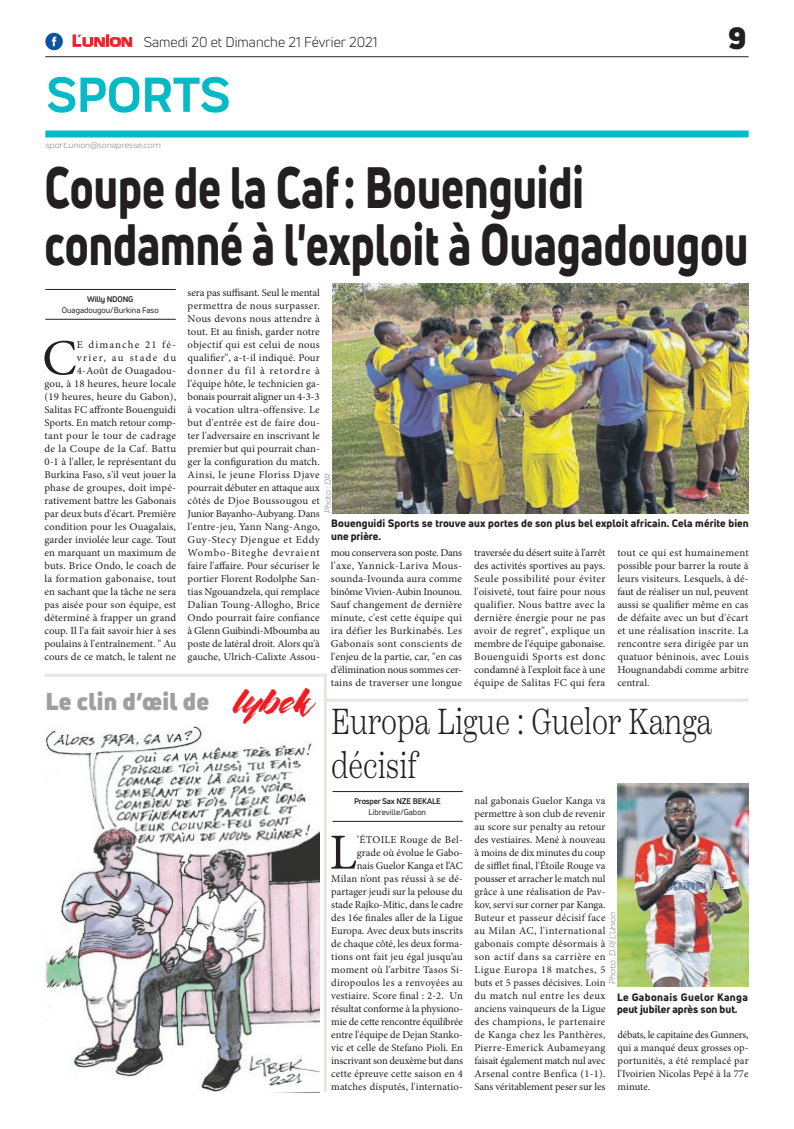
<style>
.page{position:relative;width:794px;height:1129px;background:#fff}
.page>*{position:absolute;margin:0;border:0;box-sizing:border-box;transform-origin:0 0}
.t1{font:800 57px/57px "Uni Neue";color:#231f20;scale:.76 1}
.t2{font:700 51px "Praktika";color:#03bac6}
.t3{font:50.5px "Minion Pro";color:#231f20}
.t4{font:300 36px/43.2px "Scotch Text";color:#231f20;scale:.79 1}
.t5{font:900 30px "Uni Neue";color:#231f20}
.t6{font:900 23.9px "Uni Neue";letter-spacing:.01em;color:#9e9fa3}
.t7{font:14px "Uni Neue";color:#231f20}
.t8{font:10.5px/13px "Minion Pro";color:#231f20;text-align:justify}
.t9{font:800 10.5px/12.6px "Uni Neue";letter-spacing:.01em;color:#231f20}
.t10{font:italic 9px "Praktika";color:#818386}
.t11{font:8px "Uni Neue";color:#231f20}
.t12{font:700 8px "Uni Neue";letter-spacing:-.02em;color:#231f20}
.s1{font-family:"Eurostile";font-weight:600;font-size:15px;color:#ee1d23}
.s2{font-family:"Eurostile";font-weight:600;font-size:11.4px;color:#ee1d23}
.s3{font-family:"The Flower City";font-weight:400;font-size:37.7px;color:#ee1d23}
</style>
<div class="page">
<hr style="left:45px;top:56px;width:703px;height:1px;background:#231f20">
<div style="left:45px;top:130px;width:703px;height:7px;background:#03bac6"></div>
<svg style="left:72px;top:34px;width:60px;height:13px"></svg>
<div style="left:45px;top:33px;width:18px;height:17px;background:#08549e;border-radius:50%"></div>
<svg style="left:52px;top:37px;width:4px;height:9px"></svg>
<hr style="left:45px;top:319px;width:131px;height:1px;background:#231f20">
<hr style="left:45px;top:289px;width:131px;height:1px;background:#231f20">
<img style="left:333px;top:283px;width:415px;height:230px">
<img style="left:617px;top:783px;width:131px;height:203px">
<hr style="left:332px;top:820px;width:131px;height:1px;background:#231f20">
<hr style="left:332px;top:791px;width:131px;height:1px;background:#231f20">
<hr style="left:324px;top:698px;width:424px;height:3px;background:#e8e6e0">
<hr style="left:324px;top:673px;width:3px;height:418px;background:#e8e6e0">
<hr style="left:45px;top:673px;width:281px;height:3px;background:#e7e8e2">
<img style="left:46px;top:725px;width:273px;height:366px">
<h3 class="t7" style="left:72px;top:33px;width:307px"><span class="s1">L</span><span class="s2">UNION</span> Samedi 20 et Dimanche 21 Février 2021</h3>
<h2 class="t2" style="left:46px;top:54px;width:185px">SPORTS</h2>
<p class="t10" style="left:45px;top:139px;width:117px">sport.union@sonapresse.com</p>
<h3 class="t5" style="left:728px;top:17px;width:20px">9</h3>
<h1 class="t1" style="left:44px;top:158px;width:927px">Coupe de la Caf: Bouenguidi condamné à l'exploit à Ouagadougou</h1>
<p class="t12" style="left:87px;top:294px;width:48px">Willy NDONG</p>
<p class="t11" style="left:62px;top:305px;width:98px">Ouagadougou/Burkina Faso</p>
<p class="t8" style="left:188px;top:286px;width:134px">sera pas suffisant. Seul le mental permettra de nous surpasser.<br>Nous devons nous attendre à tout. Et au finish, garder notre objectif qui est celui de nous qualifier", a-t-il indiqué. Pour donner du fil à retordre à l'équipe hôte, le technicien ga&shy;bonais pourrait aligner un 4-3-3 à vocation ultra-offensive. Le but d'entrée est de faire dou&shy;ter l'adversaire en inscrivant le premier but qui pourrait chan&shy;ger la configuration du match.<br>Ainsi, le jeune Floriss Djave pourrait débuter en attaque aux côtés de Djoe Boussougou et Junior Bayanho-Aubyang. Dans l'entre-jeu, Yann Nang-Ango, Guy-Stecy Djengue et Eddy Wombo-Biteghe devraient faire l'affaire. Pour sécuriser le portier Florent Rodolphe San&shy;tias Ngouandzela, qui remplace Dalian Toung-Allogho, Brice Ondo pourrait faire confiance à Glenn Guibindi-Mboumba au poste de latéral droit. Alors qu'à gauche, Ulrich-Calixte Assou-</p>
<h3 class="t3" style="left:42px;top:324px;width:36px">C</h3>
<p class="t8" style="left:44px;top:338px;width:133px;text-align:right">E dimanche 21 fé-<br>vrier, au stade du<br>4-Août de Ouagadou-<br>gou, à 18 heures, heure locale (19 heures, heure du Gabon),<br>Salitas FC affronte Bouenguidi<br>Sports. En match retour comp&shy;tant pour le tour de cadrage de la Coupe de la Caf. Battu<br>0-1 à l'aller, le représentant du<br>Burkina Faso, s'il veut jouer la phase de groupes, doit impé&shy;rativement battre les Gabonais par deux buts d'écart. Première condition pour les Ouagalais, garder inviolée leur cage. Tout en marquant un maximum de buts. Brice Ondo, le coach de la formation gabonaise, tout en sachant que la tâche ne sera pas aisée pour son équipe, est déterminé à frapper un grand coup. Il l'a fait savoir hier à ses poulains à l'entraînement. " Au cours de ce match, le talent ne</p>
<p class="t10" style="left:321px;top:513px;width:41px;rotate:-90deg">Photo : DR</p>
<p class="t9" style="left:331px;top:516px;width:419px">Bouenguidi Sports se trouve aux portes de son plus bel exploit africain. Cela mérite bien une prière.</p>
<p class="t8" style="left:331px;top:546px;width:133px">mou conservera son poste. Dans l'axe, Yannick-Lariva Mous&shy;sounda-Ivounda aura comme binôme Vivien-Aubin Inounou.<br>Sauf changement de dernière minute, c'est cette équipe qui ira défier les Burkinabés. Les Gabonais sont conscients de l'enjeu de la partie, car, ''en cas d'élimination nous sommes cer&shy;tains de traverser une longue</p>
<p class="t8" style="left:474px;top:546px;width:133px">traversée du désert suite à l'arrêt des activités sportives au pays.<br>Seule possibilité pour éviter l'oisiveté, tout faire pour nous qualifier. Nous battre avec la dernière énergie pour ne pas avoir de regret", explique un membre de l'équipe gabonaise.<br>Bouenguidi Sports est donc condamné à l'exploit face à une équipe de Salitas FC qui fera</p>
<p class="t8" style="left:617px;top:546px;width:133px">tout ce qui est humainement possible pour barrer la route à leurs visiteurs. Lesquels, à dé&shy;faut de réaliser un nul, peuvent aussi se qualifier même en cas de défaite avec un but d'écart et une réalisation inscrite. La rencontre sera dirigée par un quatuor béninois, avec Louis Hougnandabdi comme arbitre central.</p>
<h3 class="t6" style="left:46px;top:684px;width:265px">Le clin d’œil de <span class="s3">lybek</span></h3>
<h3 class="t4" style="left:331px;top:700px;width:483px">Europa Ligue : Guelor Kanga décisif</h3>
<p class="t12" style="left:354px;top:796px;width:88px">Prosper Sax NZE BEKALE</p>
<p class="t11" style="left:369px;top:807px;width:59px">Libreville/Gabon</p>
<p class="t8" style="left:474px;top:793px;width:133px">nal gabonais Guelor Kanga va permettre à son club de revenir au score sur penalty au retour des vestiaires. Mené à nouveau à moins de dix minutes du coup de sifflet final, l'Étoile Rouge va pousser et arracher le match nul grâce à une réalisation de Pav&shy;kov, servi sur corner par Kanga.<br>Buteur et passeur décisif face au Milan AC, l'international gabonais compte désormais à son actif dans sa carrière en Ligue Europa 18 matches, 5 buts et 5 passes décisives. Loin du match nul entre les deux anciens vainqueurs de la Ligue des champions, le partenaire de Kanga chez les Panthères, Pierre-Emerick Aubameyang faisait également match nul avec Arsenal contre Benfica (1-1).<br>Sans véritablement peser sur les</p>
<p class="t8" style="left:331px;top:832px;width:133px;text-align:right">’ÉTOILE Rouge de Bel&shy;grade où évolue le Gabo-<br>nais Guelor Kanga et l’AC<br>Milan n’ont pas réussi à se dé&shy;partager jeudi sur la pelouse du stade Rajko-Mitic, dans le cadre des 16e finales aller de la Ligue<br>Europa. Avec deux buts inscrits de chaque côté, les deux forma&shy;tions ont fait jeu égal jusqu’au moment où l’arbitre Tasos Si&shy;diropoulos les a renvoyées au vestiaire. Score final : 2-2. Un résultat conforme à la physiono&shy;mie de cette rencontre équilibrée entre l'équipe de Dejan Stanko&shy;vic et celle de Stefano Pioli. En inscrivant son deuxème but dans cette épreuve cette saison en 4 matches disputés, l'internatio-</p>
<h3 class="t3" style="left:329px;top:818px;width:29px">L</h3>
<p class="t10" style="left:606px;top:983px;width:74px;rotate:-90deg">Photo : D.R/ L’Union</p>
<p class="t9" style="left:617px;top:990px;width:132px">Le Gabonais Guelor Kanga peut jubiler après son but.</p>
<p class="t8" style="left:617px;top:1027px;width:133px">débats, le capitaine des Gunners, qui a manqué deux grosses op&shy;portunités, a été remplacé par l'Ivoirien Nicolas Pepé à la 77e minute.</p>
</div>
